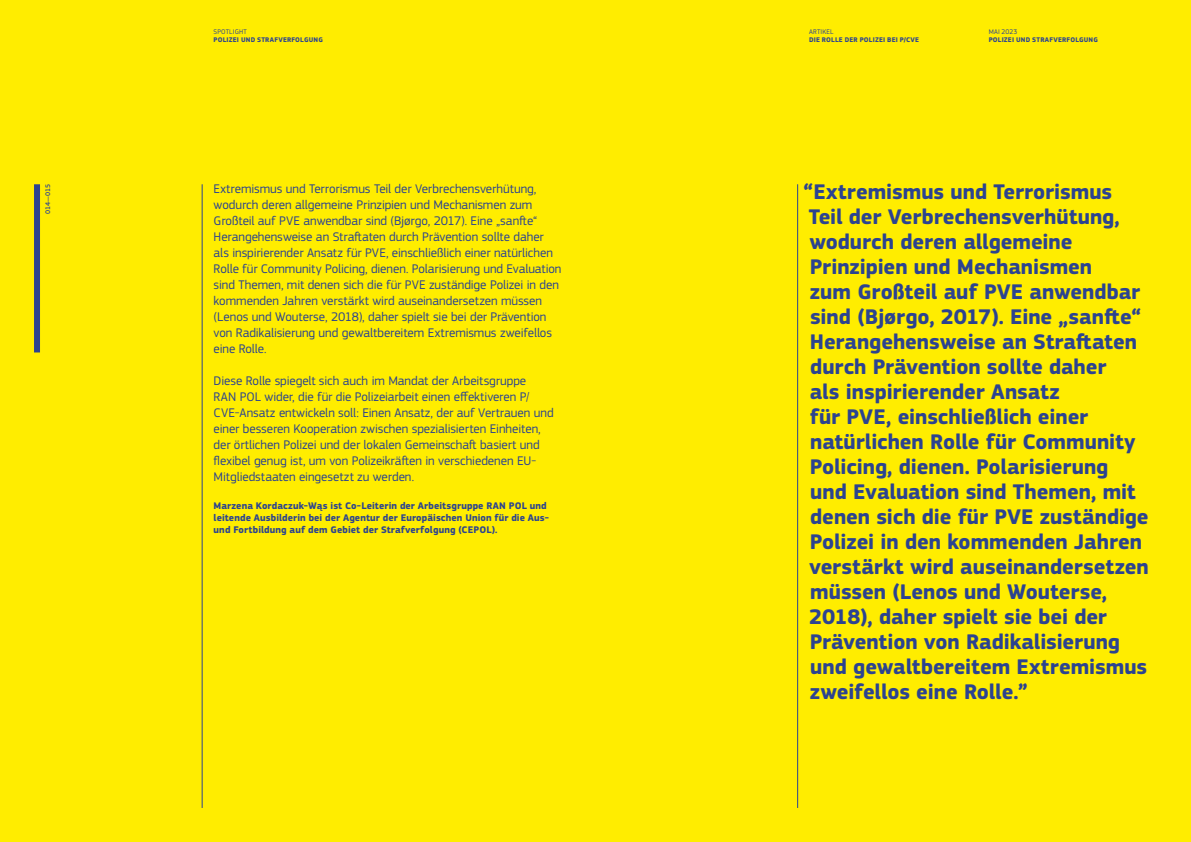
<style>
.page{position:relative;width:1191px;height:842px;background:#ffed00}
.page>*{position:absolute;margin:0;border:0;box-sizing:border-box;transform-origin:0 0}
.t1{font:700 22px/25px "EC Square Sans Pro";letter-spacing:-.005em;color:#2c4390}
.t2{font:13px/16px "EC Square Sans Pro";letter-spacing:-.005em;color:#2c4390}
.t3{font:700 10px/12px "EC Square Sans Pro";letter-spacing:.01em;color:#2c4390}
.t4{font:700 7px "EC Square Sans Pro";letter-spacing:.025em;color:#2c4390}
.t5{font:7px "EC Square Sans Pro";letter-spacing:.025em;color:#2c4390}
.t6{font:500 7px "EC Square Sans Pro";letter-spacing:-.005em;color:#2c4390}
</style>
<div class="page">
<hr style="left:797px;top:184px;width:1px;height:624px;background:#2c4390">
<hr style="left:202px;top:184px;width:1px;height:624px;background:#2c4390">
<div style="left:34px;top:184px;width:6px;height:168px;background:#2c4390"></div>
<p class="t5" style="left:214px;top:27px;width:35px">SPOTLIGHT</p>
<p class="t4" style="left:214px;top:35px;width:111px">POLIZEI UND STRAFVERFOLGUNG</p>
<p class="t5" style="left:809px;top:27px;width:26px">ARTIKEL</p>
<p class="t4" style="left:809px;top:35px;width:111px">DIE ROLLE DER POLIZEI BEI P/CVE</p>
<p class="t5" style="left:988px;top:27px;width:30px">MAI 2023</p>
<p class="t4" style="left:988px;top:35px;width:111px">POLIZEI UND STRAFVERFOLGUNG</p>
<p class="t6" style="left:44px;top:214px;width:31px;rotate:-90deg">014—015</p>
<p class="t1" style="left:803px;top:180px;width:347px">“Extremismus und Terrorismus<br>Teil der Verbrechensverhütung, wodurch deren allgemeine<br>Prinzipien und Mechanismen<br>zum Großteil auf PVE anwendbar sind (Bjørgo, 2017). Eine „sanfte“<br>Herangehensweise an Straftaten durch Prävention sollte daher<br>als inspirierender Ansatz<br>für PVE, einschließlich einer natürlichen Rolle für Community<br>Policing, dienen. Polarisierung<br>und Evaluation sind Themen, mit denen sich die für PVE zuständige<br>Polizei in den kommenden Jahren verstärkt wird auseinandersetzen müssen (Lenos und Wouterse,<br>2018), daher spielt sie bei der<br>Prävention von Radikalisierung und gewaltbereitem Extremismus zweifellos eine Rolle.”</p>
<p class="t2" style="left:214px;top:181px;width:349px">Extremismus und Terrorismus Teil der Verbrechensverhütung, wodurch deren allgemeine Prinzipien und Mechanismen zum Großteil auf PVE anwendbar sind (Bjørgo, 2017). Eine „sanfte“ Herangehensweise an Straftaten durch Prävention sollte daher als inspirierender Ansatz für PVE, einschließlich einer natürlichen Rolle für Community Policing, dienen. Polarisierung und Evaluation sind Themen, mit denen sich die für PVE zuständige Polizei in den kommenden Jahren verstärkt wird auseinandersetzen müssen (Lenos und Wouterse, 2018), daher spielt sie bei der Prävention von Radikalisierung und gewaltbereitem Extremismus zweifellos eine Rolle.</p>
<p class="t2" style="left:214px;top:373px;width:341px">Diese Rolle spiegelt sich auch im Mandat der Arbeitsgruppe<br>RAN POL wider, die für die Polizeiarbeit einen effektiveren P/ CVE-Ansatz entwickeln soll: Einen Ansatz, der auf Vertrauen und einer besseren Kooperation zwischen spezialisierten Einheiten, der örtlichen Polizei und der lokalen Gemeinschaft basiert und flexibel genug ist, um von Polizeikräften in verschiedenen EU-Mitgliedstaaten eingesetzt zu werden.</p>
<p class="t3" style="left:214px;top:500px;width:337px">Marzena Kordaczuk-Wąs ist Co-Leiterin der Arbeitsgruppe RAN POL und leitende Ausbilderin bei der Agentur der Europäischen Union für die Aus&shy;und Fortbildung auf dem Gebiet der Strafverfolgung (CEPOL).</p>
</div>
